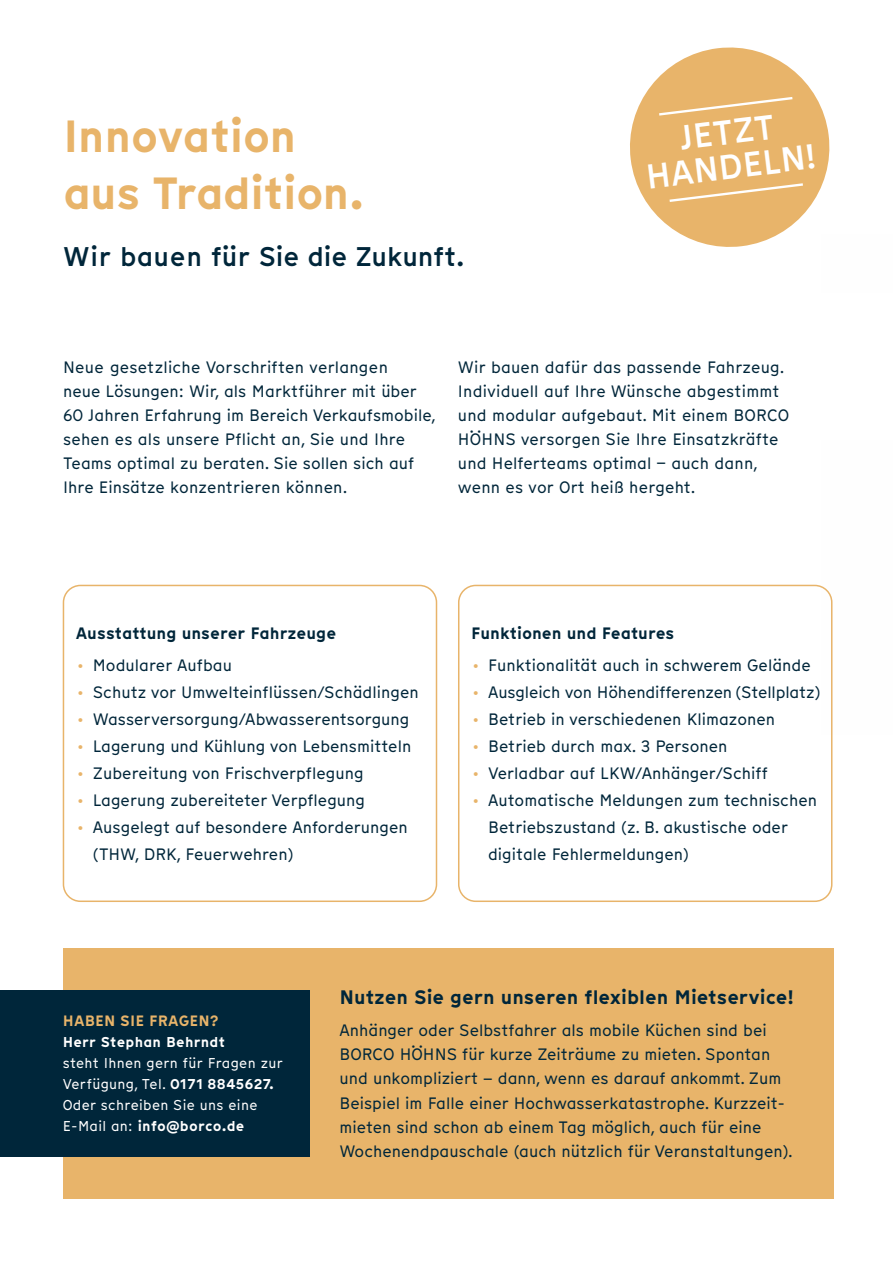
<style>
.page{position:relative;width:893px;height:1263px;background:#fff}
.page>*{position:absolute;margin:0;border:0;box-sizing:border-box;transform-origin:0 0}
.t1{font:700 45px/57px "Munken Sans";letter-spacing:-.015em;color:#e8b46a}
.t2{font:500 34.5px/34.5px "Munken Sans";color:#fff;text-align:center}
.t3{font:500 27px "Munken Sans";color:#00263a}
.t4{font:700 19.5px "Munken Sans";color:#00263a}
.t5{font:16.5px/24px "Munken Sans";color:#00263a}
.t6{font:700 16.5px/32.5px "Munken Sans";color:#00263a}
.t7{font:700 15px "Munken Sans";letter-spacing:.01em;color:#e8b46a}
.t8{font:14.25px/21px "Munken Sans";letter-spacing:.02em;color:#fff}
.t9{font:700 14.25px "Munken Sans";letter-spacing:.02em;color:#fff}
.s1{color:#e8b46a}
.s2{font-weight:400}
.s3{font-weight:700;color:#e8b46a}
.s4{font-weight:700}
</style>
<div class="page">
<img style="left:822px;top:586px;width:11px;height:149px">
<div style="left:63px;top:585px;width:374px;height:317px;border:2px solid #e8b46a;border-radius:17px"></div>
<div style="left:63px;top:948px;width:770px;height:251px;background:#e8b46a"></div>
<div style="left:458px;top:585px;width:374px;height:317px;border:2px solid #e8b46a;border-radius:17px"></div>
<svg style="left:630px;top:47px;width:200px;height:200px"></svg>
<div style="left:0;top:990px;width:309px;height:166px;background:#00263a"></div>
<h1 class="t1" style="left:63px;top:106px;width:303px">Innovation aus Tradition.</h1>
<h3 class="t3" style="left:63px;top:238px;width:403px">Wir bauen für Sie die Zukunft.</h3>
<h2 class="t2" style="left:640px;top:124px;width:173px;rotate:-7deg">JETZT<br>HANDELN!</h2>
<p class="t5" style="left:63px;top:355px;width:374px">Neue gesetzliche Vorschriften verlangen<br>neue Lösungen: Wir, als Marktführer mit über 60 Jahren Erfahrung im Bereich Verkaufsmobile, sehen es als unsere Pflicht an, Sie und Ihre Teams optimal zu beraten. Sie sollen sich auf Ihre Einsätze konzentrieren können.</p>
<p class="t5" style="left:458px;top:355px;width:333px">Wir bauen dafür das passende Fahrzeug.<br>Individuell auf Ihre Wünsche abgestimmt und modular aufgebaut. Mit einem BORCO HÖHNS versorgen Sie Ihre Einsatzkräfte und Helferteams optimal – auch dann, wenn es vor Ort heiß hergeht.</p>
<p class="t6" style="left:76px;top:616px;width:262px">Ausstattung unserer Fahrzeuge <span class="s1">·</span> <span class="s2">Modularer Aufbau</span></p>
<p class="t5" style="left:76px;top:680px;width:344px"><span class="s3">·</span> Schutz vor Umwelteinflüssen/Schädlingen</p>
<p class="t5" style="left:76px;top:707px;width:335px"><span class="s3">·</span> Wasserversorgung/Abwasserentsorgung</p>
<p class="t5" style="left:76px;top:734px;width:337px"><span class="s3">·</span> Lagerung und Kühlung von Lebensmitteln</p>
<p class="t5" style="left:76px;top:761px;width:289px"><span class="s3">·</span> Zubereitung von Frischverpflegung</p>
<p class="t5" style="left:76px;top:788px;width:291px"><span class="s3">·</span> Lagerung zubereiteter Verpflegung</p>
<p class="t5" style="left:76px;top:815px;width:333px"><span class="s3">·</span> Ausgelegt auf besondere Anforderungen</p>
<p class="t5" style="left:93px;top:842px;width:202px">(THW, DRK, Feuerwehren)</p>
<p class="t5" style="left:471px;top:616px;width:341px;line-height:32.5px"><span class="s4">Funktionen und Features<br></span><span class="s3">·</span> Funktionalität auch in schwerem Gelände</p>
<p class="t5" style="left:471px;top:680px;width:351px"><span class="s3">·</span> Ausgleich von Höhendifferenzen (Stellplatz)</p>
<p class="t5" style="left:471px;top:707px;width:305px"><span class="s3">·</span> Betrieb in verschiedenen Klimazonen</p>
<p class="t5" style="left:471px;top:734px;width:258px"><span class="s3">·</span> Betrieb durch max. 3 Personen</p>
<p class="t5" style="left:471px;top:761px;width:298px"><span class="s3">·</span> Verladbar auf LKW/Anhänger/Schiff</p>
<p class="t5" style="left:471px;top:788px;width:347px"><span class="s3">·</span> Automatische Meldungen zum technischen</p>
<p class="t5" style="left:488px;top:815px;width:301px">Betriebszustand (z. B. akustische oder</p>
<p class="t5" style="left:488px;top:842px;width:202px">digitale Fehlermeldungen)</p>
<p class="t7" style="left:63px;top:1009px;width:157px">HABEN SIE FRAGEN?</p>
<p class="t9" style="left:63px;top:1031px;width:164px">Herr Stephan Behrndt</p>
<p class="t8" style="left:63px;top:1052px;width:222px">steht Ihnen gern für Fragen zur<br>Verfügung, Tel. <span class="s4">0171 8845627.<br></span>Oder schreiben Sie uns eine<br>E-Mail an: <span class="s4">info@borco.de</span></p>
<p class="t4" style="left:339px;top:983px;width:456px">Nutzen Sie gern unseren flexiblen Mietservice!</p>
<p class="t5" style="left:339px;top:1018px;width:455px">Anhänger oder Selbstfahrer als mobile Küchen sind bei BORCO HÖHNS für kurze Zeiträume zu mieten. Spontan und unkompliziert – dann, wenn es darauf ankommt. Zum Beispiel im Falle einer Hochwasserkatastrophe. Kurzzeit&shy;mieten sind schon ab einem Tag möglich, auch für eine Wochenendpauschale (auch nützlich für Veranstaltungen).</p>
</div>
